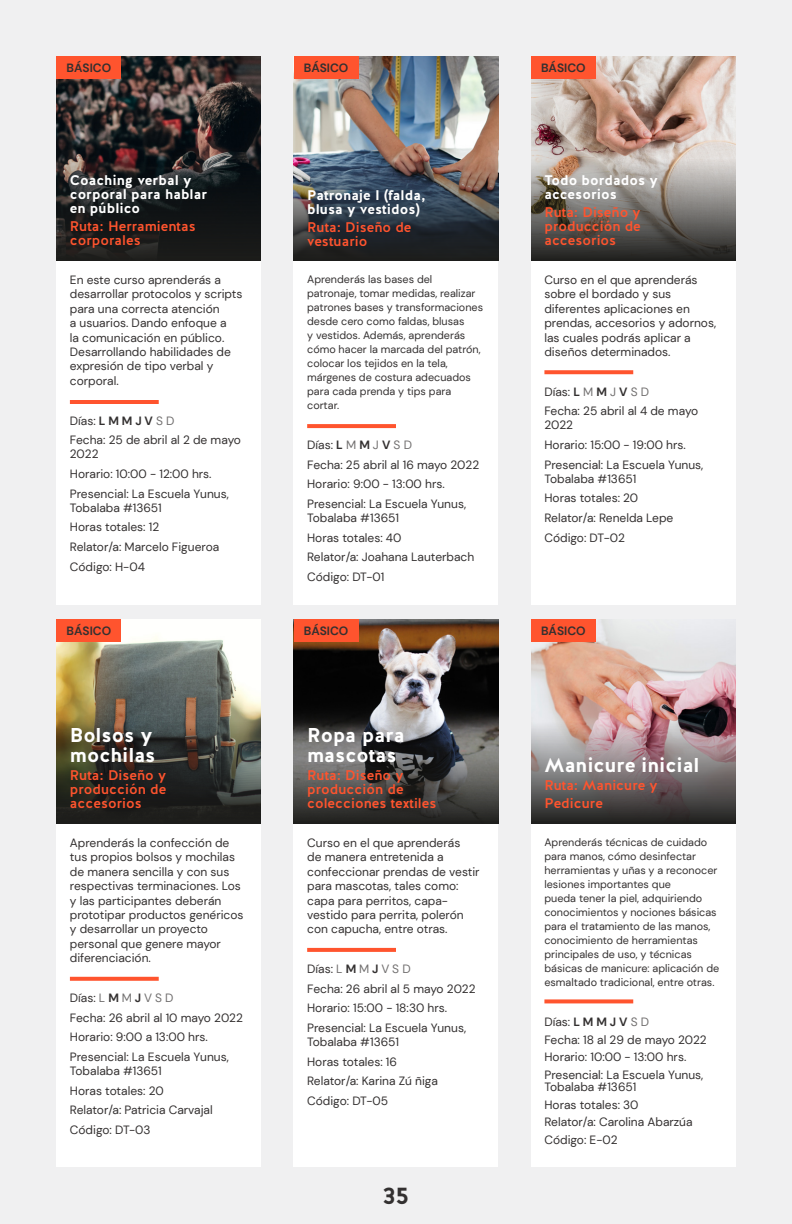
<style>
.page{position:relative;width:792px;height:1224px;background:#f0f0f1}
.page>*{position:absolute;margin:0;border:0;box-sizing:border-box;transform-origin:0 0}
.t1{font:700 24px "Halis GR";color:#333030}
.t2{font:700 20px/20px "Halis GR";color:#fff}
.t3{font:500 14px/14px "Halis GR";color:#ff542e}
.t4{font:700 14px/14px "Halis GR";color:#fff}
.t5{font:12px/14.4px "DM Sans";color:#333030}
.t6{font:700 12px "DM Sans";color:#333030}
.t7{font:10.8px/14px "DM Sans";color:#333030}
.s1{font-weight:700}
.s2{color:#706e6e}
</style>
<div class="page">
<div style="left:57px;top:57px;width:204px;height:547px;background:#fff"></div>
<div style="left:531px;top:57px;width:204px;height:547px;background:#fff"></div>
<div style="left:531px;top:620px;width:204px;height:547px;background:#fff"></div>
<div style="left:294px;top:620px;width:204px;height:547px;background:#fff"></div>
<div style="left:57px;top:620px;width:204px;height:547px;background:#fff"></div>
<div style="left:294px;top:57px;width:204px;height:547px;background:#fff"></div>
<img style="left:57px;top:57px;width:204px;height:102px">
<img style="left:531px;top:57px;width:204px;height:102px">
<img style="left:531px;top:620px;width:204px;height:102px">
<img style="left:294px;top:620px;width:204px;height:102px">
<img style="left:57px;top:636px;width:204px;height:86px">
<img style="left:294px;top:57px;width:204px;height:102px">
<hr style="left:70px;top:400px;width:89px;height:4px;background:#ff542e">
<svg style="left:544px;top:370px;width:89px;height:4px"></svg>
<svg style="left:544px;top:999px;width:89px;height:4px"></svg>
<svg style="left:307px;top:948px;width:89px;height:4px"></svg>
<svg style="left:70px;top:977px;width:89px;height:4px"></svg>
<svg style="left:307px;top:424px;width:89px;height:4px"></svg>
<img style="left:57px;top:159px;width:204px;height:102px">
<img style="left:531px;top:159px;width:204px;height:102px">
<img style="left:531px;top:722px;width:204px;height:102px">
<img style="left:294px;top:722px;width:204px;height:102px">
<img style="left:57px;top:722px;width:204px;height:102px">
<img style="left:294px;top:159px;width:204px;height:102px">
<div style="left:57px;top:57px;width:64px;height:22px;background:#ff542e"></div>
<div style="left:531px;top:57px;width:65px;height:22px;background:#ff542e"></div>
<div style="left:531px;top:620px;width:65px;height:22px;background:#ff542e"></div>
<div style="left:294px;top:620px;width:64px;height:22px;background:#ff542e"></div>
<div style="left:57px;top:620px;width:64px;height:22px;background:#ff542e"></div>
<div style="left:294px;top:57px;width:64px;height:22px;background:#ff542e"></div>
<p class="t6" style="left:67px;top:60px;width:46px">BÁSICO</p>
<p class="t6" style="left:541px;top:60px;width:46px">BÁSICO</p>
<p class="t6" style="left:304px;top:60px;width:46px">BÁSICO</p>
<p class="t4" style="left:70px;top:173px;width:139px">Coaching verbal y corporal para hablar en público</p>
<p class="t3" style="left:70px;top:219px;width:127px">Ruta: Herramientas corporales</p>
<p class="t5" style="left:70px;top:273px;width:174px">En este curso aprenderás a desarrollar protocolos y scripts para una correcta atención<br>a usuarios. Dando enfoque a<br>la comunicación en público.<br>Desarrollando habilidades de expresión de tipo verbal y corporal.</p>
<p class="t5" style="left:70px;top:413px;width:106px">Días: <span class="s1">L M M J V</span> <span class="s2">S D</span></p>
<p class="t5" style="left:70px;top:433px;width:172px">Fecha: 25 de abril al 2 de mayo<br>2022</p>
<p class="t5" style="left:70px;top:466px;width:143px">Horario: 10:00 - 12:00 hrs.</p>
<p class="t5" style="left:70px;top:486px;width:160px">Presencial: La Escuela Yunus,<br>Tobalaba #13651</p>
<p class="t5" style="left:70px;top:520px;width:91px">Horas totales: 12</p>
<p class="t5" style="left:70px;top:539px;width:151px">Relator/a: Marcelo Figueroa</p>
<p class="t5" style="left:70px;top:559px;width:77px">Código: H-04</p>
<p class="t4" style="left:307px;top:189px;width:120px">Patronaje I (falda, blusa y vestidos)</p>
<p class="t3" style="left:307px;top:221px;width:106px">Ruta: Diseño de vestuario</p>
<p class="t7" style="left:307px;top:272px;width:177px">Aprenderás las bases del patronaje, tomar medidas, realizar patrones bases y transformaciones desde cero como faldas, blusas<br>y vestidos. Además, aprenderás cómo hacer la marcada del patrón, colocar los tejidos en la tela, márgenes de costura adecuados para cada prenda y tips para cortar.</p>
<p class="t5" style="left:307px;top:438px;width:106px">Días: <span class="s1">L</span> <span class="s2">M</span> <span class="s1">M</span> <span class="s2">J</span> <span class="s1">V</span> <span class="s2">S D</span></p>
<p class="t5" style="left:307px;top:457px;width:174px">Fecha: 25 abril al 16 mayo 2022</p>
<p class="t5" style="left:307px;top:477px;width:139px">Horario: 9:00 - 13:00 hrs.</p>
<p class="t5" style="left:307px;top:497px;width:160px">Presencial: La Escuela Yunus,<br>Tobalaba #13651</p>
<p class="t5" style="left:307px;top:530px;width:96px">Horas totales: 40</p>
<p class="t5" style="left:307px;top:550px;width:169px">Relator/a: Joahana Lauterbach</p>
<p class="t5" style="left:307px;top:570px;width:79px">Código: DT-01</p>
<p class="t4" style="left:544px;top:173px;width:115px">Todo bordados y accesorios</p>
<p class="t3" style="left:544px;top:205px;width:98px;text-align:justify">Ruta: Diseño y producción de accesorios</p>
<p class="t5" style="left:544px;top:273px;width:173px">Curso en el que aprenderás sobre el bordado y sus diferentes aplicaciones en prendas, accesorios y adornos, las cuales podrás aplicar a diseños determinados.</p>
<p class="t5" style="left:544px;top:384px;width:106px">Días: <span class="s1">L</span> <span class="s2">M</span> <span class="s1">M</span> <span class="s2">J</span> <span class="s1">V</span> <span class="s2">S D</span></p>
<p class="t5" style="left:544px;top:404px;width:155px">Fecha: 25 abril al 4 de mayo<br>2022</p>
<p class="t5" style="left:544px;top:438px;width:143px">Horario: 15:00 - 19:00 hrs.</p>
<p class="t5" style="left:544px;top:458px;width:160px">Presencial: La Escuela Yunus,<br>Tobalaba #13651</p>
<p class="t5" style="left:544px;top:491px;width:95px">Horas totales: 20</p>
<p class="t5" style="left:544px;top:511px;width:131px">Relator/a: Renelda Lepe</p>
<p class="t5" style="left:544px;top:530px;width:82px">Código: DT-02</p>
<p class="t6" style="left:67px;top:623px;width:46px">BÁSICO</p>
<p class="t6" style="left:304px;top:623px;width:46px">BÁSICO</p>
<p class="t6" style="left:541px;top:623px;width:46px">BÁSICO</p>
<p class="t2" style="left:70px;top:725px;width:87px">Bolsos y mochilas</p>
<p class="t3" style="left:70px;top:768px;width:98px;text-align:justify">Ruta: Diseño y producción de accesorios</p>
<p class="t5" style="left:70px;top:836px;width:175px">Aprenderás la confección de tus propios bolsos y mochilas de manera sencilla y con sus respectivas terminaciones. Los y las participantes deberán prototipar productos genéricos y desarrollar un proyecto personal que genere mayor diferenciación.</p>
<p class="t5" style="left:70px;top:990px;width:105px">Días: <span class="s2">L</span> <span class="s1">M</span> <span class="s2">M</span> <span class="s1">J</span> <span class="s2">V S D</span></p>
<p class="t5" style="left:70px;top:1010px;width:175px">Fecha: 26 abril al 10 mayo 2022</p>
<p class="t5" style="left:70px;top:1030px;width:139px">Horario: 9:00 a 13:00 hrs.</p>
<p class="t5" style="left:70px;top:1050px;width:160px">Presencial: La Escuela Yunus,<br>Tobalaba #13651</p>
<p class="t5" style="left:70px;top:1083px;width:95px">Horas totales: 20</p>
<p class="t5" style="left:70px;top:1103px;width:144px">Relator/a: Patricia Carvajal</p>
<p class="t5" style="left:70px;top:1123px;width:82px">Código: DT-03</p>
<p class="t2" style="left:307px;top:725px;width:99px">Ropa para mascotas</p>
<p class="t3" style="left:307px;top:768px;width:131px">Ruta: Diseño y producción de colecciones textiles</p>
<p class="t5" style="left:307px;top:836px;width:174px">Curso en el que aprenderás<br>de manera entretenida a confeccionar prendas de vestir para mascotas, tales como: capa para perritos, capa&shy;vestido para perrita, polerón con capucha, entre otras.</p>
<p class="t5" style="left:307px;top:962px;width:105px">Días: <span class="s2">L</span> <span class="s1">M</span> <span class="s2">M</span> <span class="s1">J</span> <span class="s2">V S D</span></p>
<p class="t5" style="left:307px;top:981px;width:170px">Fecha: 26 abril al 5 mayo 2022</p>
<p class="t5" style="left:307px;top:1001px;width:141px">Horario: 15:00 - 18:30 hrs.</p>
<p class="t5" style="left:307px;top:1021px;width:160px">Presencial: La Escuela Yunus,<br>Tobalaba #13651</p>
<p class="t5" style="left:307px;top:1054px;width:91px">Horas totales: 16</p>
<p class="t5" style="left:307px;top:1074px;width:132px">Relator/a: Karina Zú ñiga</p>
<p class="t5" style="left:307px;top:1094px;width:83px">Código: DT-05</p>
<h1 class="t1" style="left:383px;top:1180px;width:28px">35</h1>
<p class="t2" style="left:544px;top:756px;width:157px">Manicure inicial</p>
<p class="t3" style="left:544px;top:777px;width:115px;line-height:18px">Ruta: Manicure y<br>Pedicure</p>
<p class="t7" style="left:544px;top:835px;width:176px">Aprenderás técnicas de cuidado para manos, cómo desinfectar herramientas y uñas y a reconocer lesiones importantes que<br>pueda tener la piel, adquiriendo conocimientos y nociones básicas para el tratamiento de las manos, conocimiento de herramientas principales de uso, y técnicas básicas de manicure: aplicación de esmaltado tradicional, entre otras.</p>
<p class="t5" style="left:544px;top:1015px;width:106px">Días: <span class="s1">L M M J V</span> <span class="s2">S D</span></p>
<p class="t5" style="left:544px;top:1032px;width:164px">Fecha: 18 al 29 de mayo 2022</p>
<p class="t5" style="left:544px;top:1050px;width:143px">Horario: 10:00 - 13:00 hrs.</p>
<p class="t5" style="left:544px;top:1069px;width:160px;line-height:12px">Presencial: La Escuela Yunus,<br>Tobalaba #13651</p>
<p class="t5" style="left:544px;top:1097px;width:96px">Horas totales: 30</p>
<p class="t5" style="left:544px;top:1115px;width:150px">Relator/a: Carolina Abarzúa</p>
<p class="t5" style="left:544px;top:1133px;width:75px">Código: E-02</p>
</div>
